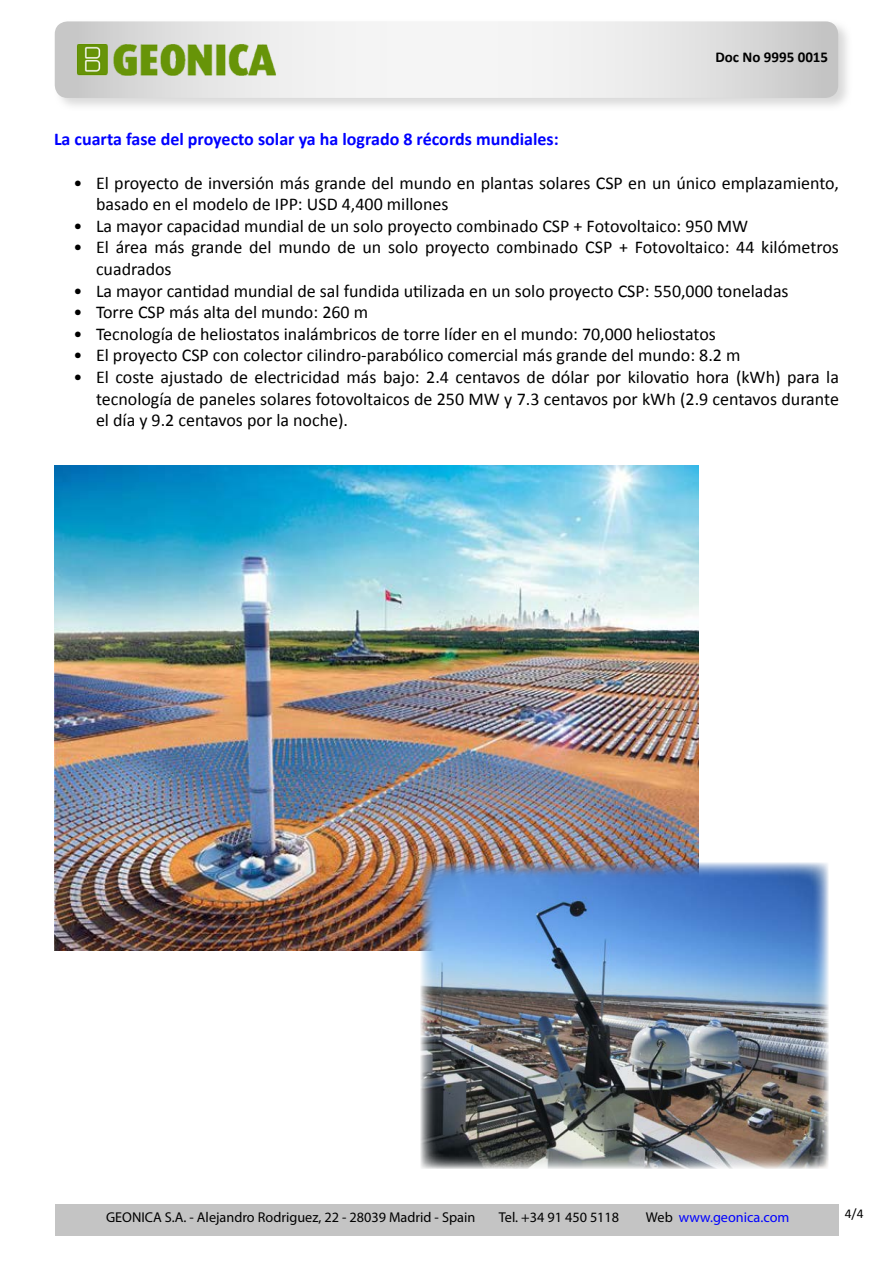
<style>
.page{position:relative;width:893px;height:1263px;background:#fff}
.page>*{position:absolute;margin:0;border:0;box-sizing:border-box;transform-origin:0 0}
.t1{font:18px/21.6px "Calibri";color:#000}
.t2{font:700 18px "Calibri";color:#00f}
.t3{font:700 15px "Calibri";color:#000}
.t4{font:14.25px "Myriad Pro";color:#000}
.t5{font:14.25px "Myriad Pro";color:#00f}
.t6{font:13.5px "Calibri";color:#000}
.s1{color:#000}
</style>
<div class="page">
<div style="left:53px;top:19px;width:800px;height:92px;background:#c4c4c4;opacity:.62"></div>
<svg style="left:55px;top:21px;width:783px;height:77px"></svg>
<div style="left:55px;top:1204px;width:783px;height:31px;background:#c4c4c4"></div>
<img style="left:74px;top:41px;width:203px;height:37px">
<img style="left:55px;top:466px;width:643px;height:484px">
<img style="left:421px;top:862px;width:408px;height:306px">
<p class="t3" style="left:715px;top:47px;width:114px">Doc No 9995 0015</p>
<p class="t2" style="left:54px;top:128px;width:506px">La cuarta fase del proyecto solar ya ha logrado 8 récords mundiales:</p>
<p class="t1" style="left:96px;top:172px;width:744px;text-indent:-22px">• El proyecto de inversión más grande del mundo en plantas solares CSP en un único emplazamiento, basado en el modelo de IPP: USD 4,400 millones</p>
<p class="t1" style="left:73px;top:215px;width:676px">• La mayor capacidad mundial de un solo proyecto combinado CSP + Fotovoltaico: 950 MW</p>
<p class="t1" style="left:96px;top:237px;width:744px;text-indent:-22px">• El área más grande del mundo de un solo proyecto combinado CSP + Fotovoltaico: 44 kilómetros cuadrados</p>
<p class="t1" style="left:73px;top:280px;width:717px">• La mayor cantidad mundial de sal fundida utilizada en un solo proyecto CSP: 550,000 toneladas</p>
<p class="t1" style="left:73px;top:301px;width:296px">• Torre CSP más alta del mundo: 260 m</p>
<p class="t1" style="left:73px;top:323px;width:644px">• Tecnología de heliostatos inalámbricos de torre líder en el mundo: 70,000 heliostatos</p>
<p class="t1" style="left:73px;top:345px;width:668px">• El proyecto CSP con colector cilindro-parabólico comercial más grande del mundo: 8.2 m</p>
<p class="t1" style="left:96px;top:366px;width:744px;text-align:justify;text-indent:-22px">• El coste ajustado de electricidad más bajo: 2.4 centavos de dólar por kilovatio hora (kWh) para la tecnología de paneles solares fotovoltaicos de 250 MW y 7.3 centavos por kWh (2.9 centavos durante el día y 9.2 centavos por la noche).</p>
<p class="t4" style="left:106px;top:1208px;width:371px">GEONICA S.A. - Alejandro Rodriguez, 22 - 28039 Madrid - Spain</p>
<p class="t4" style="left:499px;top:1208px;width:122px">Tel. +34 91 450 5118</p>
<p class="t5" style="left:646px;top:1208px;width:145px"><span class="s1">Web</span> www.geonica.com</p>
<p class="t6" style="left:845px;top:1205px;width:20px">4/4</p>
</div>
